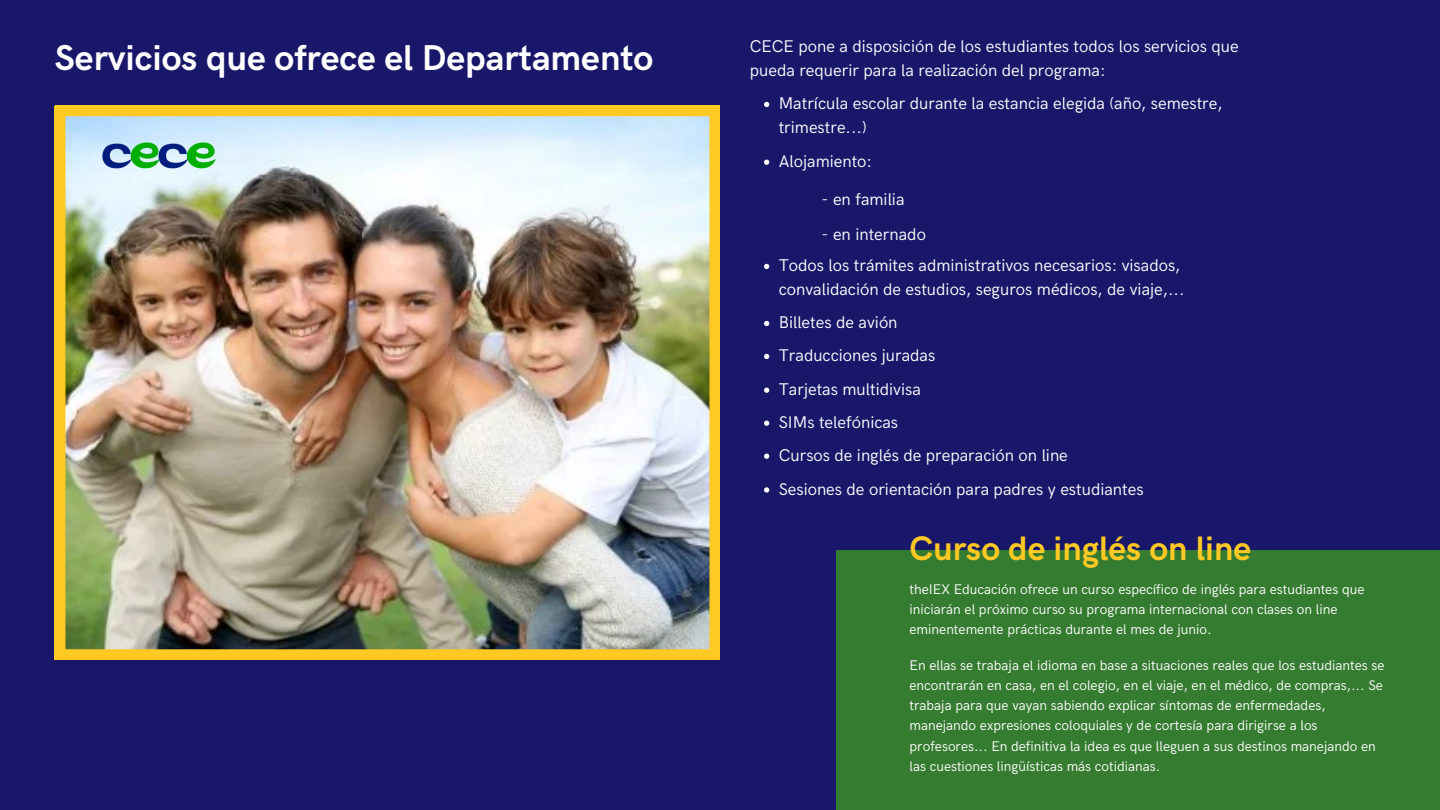
<style>
.page{position:relative;width:1440px;height:810px;background:#191769}
.page>*{position:absolute;margin:0;border:0;box-sizing:border-box;transform-origin:0 0}
.t1{font:700 36px "HK Grotesk";color:#fff}
.t2{font:700 34px "HK Grotesk";color:#ffc924}
.t3{font:17px/24px "HK Grotesk";color:#fff}
.t4{font:14px/20.2px "HK Grotesk";color:#fff}
</style>
<div class="page">
<img style="left:55px;top:106px;width:665px;height:554px">
<svg style="left:764px;top:102px;width:5px;height:5px"></svg>
<svg style="left:764px;top:160px;width:5px;height:5px"></svg>
<svg style="left:764px;top:264px;width:5px;height:5px"></svg>
<svg style="left:764px;top:321px;width:5px;height:5px"></svg>
<svg style="left:764px;top:354px;width:5px;height:5px"></svg>
<svg style="left:764px;top:388px;width:5px;height:5px"></svg>
<svg style="left:764px;top:421px;width:5px;height:5px"></svg>
<svg style="left:764px;top:454px;width:5px;height:5px"></svg>
<svg style="left:764px;top:487px;width:5px;height:6px"></svg>
<div style="left:836px;top:550px;width:604px;height:260px;background:#357b30"></div>
<img style="left:81px;top:126px;width:155px;height:53px">
<p class="t1" style="left:55px;top:37px;width:600px">Servicios que ofrece el Departamento</p>
<p class="t3" style="left:750px;top:35px;width:491px">CECE pone a disposición de los estudiantes todos los servicios que pueda requerir para la realización del programa:</p>
<p class="t3" style="left:779px;top:92px;width:445px">Matrícula escolar durante la estancia elegida (año, semestre, trimestre...)</p>
<h2 class="t3" style="left:779px;top:150px;width:95px">Alojamiento:</h2>
<p class="t3" style="left:822px;top:187px;width:84px">- en familia</p>
<p class="t3" style="left:822px;top:223px;width:106px">- en internado</p>
<h2 class="t3" style="left:779px;top:254px;width:407px">Todos los trámites administrativos necesarios: visados, convalidación de estudios, seguros médicos, de viaje,...</h2>
<p class="t3" style="left:779px;top:311px;width:120px">Billetes de avión</p>
<p class="t3" style="left:779px;top:344px;width:158px">Traducciones juradas</p>
<p class="t3" style="left:779px;top:378px;width:144px">Tarjetas multidivisa</p>
<p class="t3" style="left:779px;top:411px;width:121px">SIMs telefónicas</p>
<p class="t3" style="left:779px;top:444px;width:291px">Cursos de inglés de preparación on line</p>
<p class="t3" style="left:779px;top:478px;width:366px">Sesiones de orientación para padres y estudiantes</p>
<p class="t2" style="left:910px;top:529px;width:343px">Curso de inglés on line</p>
<p class="t4" style="left:910px;top:580px;width:456px">theIEX Educación ofrece un curso específico de inglés para estudiantes que iniciarán el próximo curso su programa internacional con clases on line eminentemente prácticas durante el mes de junio.</p>
<h1 class="t4" style="left:910px;top:655px;width:476px">En ellas se trabaja el idioma en base a situaciones reales que los estudiantes se encontrarán en casa, en el colegio, en el viaje, en el médico, de compras,... Se trabaja para que vayan sabiendo explicar síntomas de enfermedades, manejando expresiones coloquiales y de cortesía para dirigirse a los profesores... En definitiva la idea es que lleguen a sus destinos manejando en las cuestiones lingüísticas más cotidianas.</h1>
</div>
